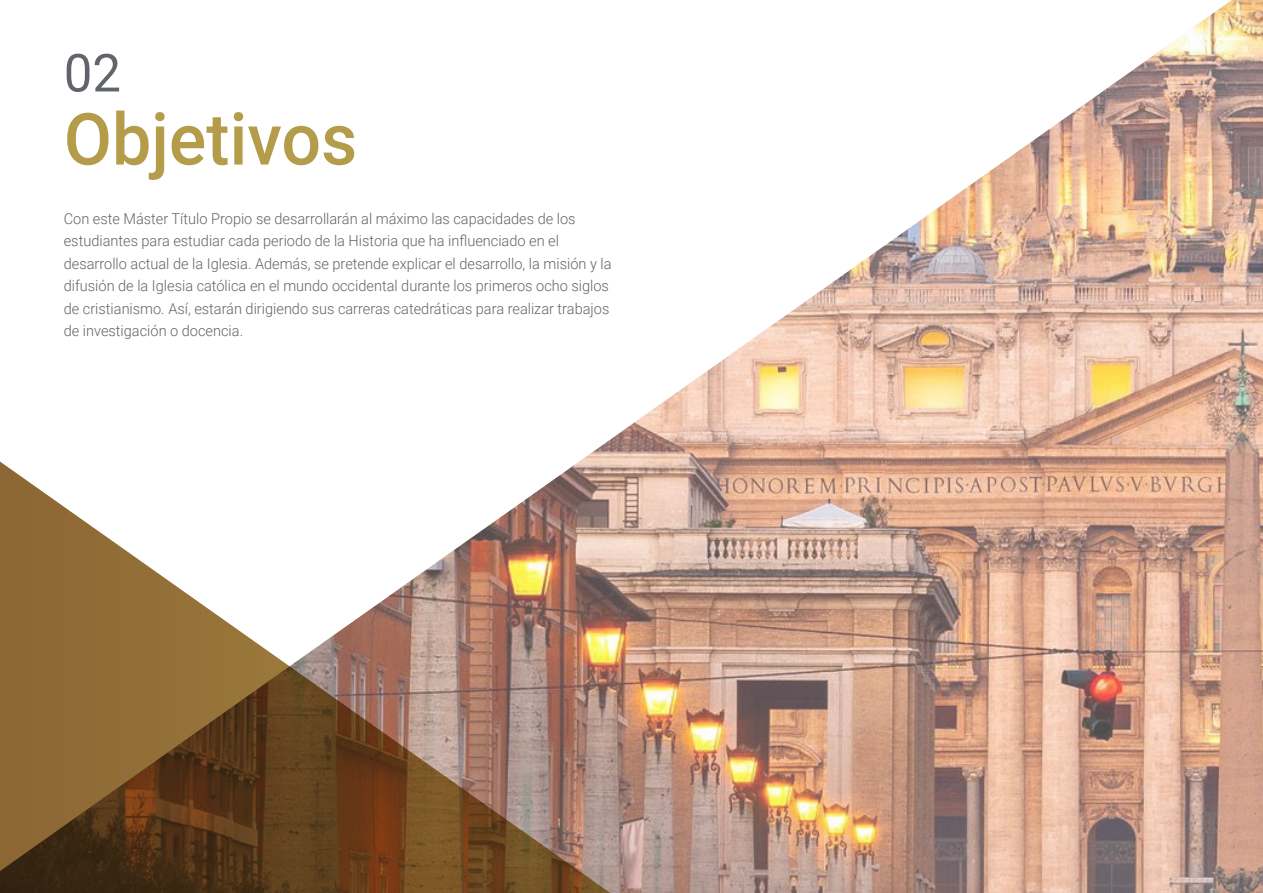
<style>
.page{position:relative;width:1263px;height:893px;background:#fff}
.page>*{position:absolute;margin:0;border:0;box-sizing:border-box;transform-origin:0 0}
.t1{font:500 72px "Roboto";color:#b49c4b}
.t2{font:52.5px "Roboto";color:#61646a}
.t3{font:300 15px/22.5px "Roboto";color:#61646a}
</style>
<div class="page">
<img style="left:601px;top:0;width:662px;height:893px">
<svg style="left:0;top:446px;width:640px;height:447px"></svg>
<h2 class="t2" style="left:64px;top:36px;width:59px">02</h2>
<h1 class="t1" style="left:64px;top:89px;width:295px">Objetivos</h1>
<p class="t3" style="left:64px;top:207px;width:549px">Con este Máster Título Propio se desarrollarán al máximo las capacidades de los estudiantes para estudiar cada periodo de la Historia que ha influenciado en el desarrollo actual de la Iglesia. Además, se pretende explicar el desarrollo, la misión y la difusión de la Iglesia católica en el mundo occidental durante los primeros ocho siglos de cristianismo. Así, estarán dirigiendo sus carreras catedráticas para realizar trabajos de investigación o docencia.</p>
</div>
